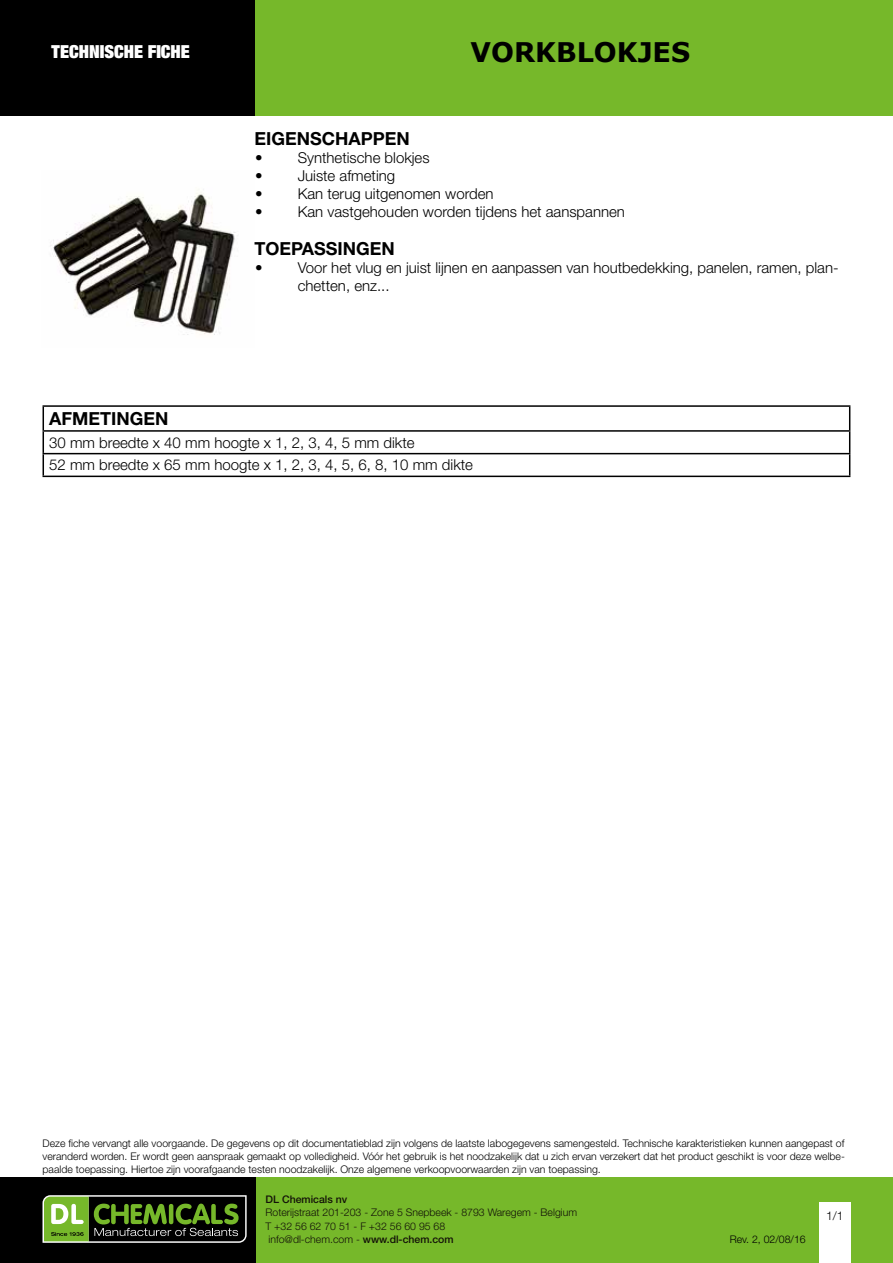
<style>
.page{position:relative;width:893px;height:1263px;background:#fff}
.page>*{position:absolute;margin:0;border:0;box-sizing:border-box;transform-origin:0 0}
.t1{font:700 27px "Verdana";color:#000}
.t2{font:700 18px "Helvetica Neue LT Std";color:#000}
.t3{font:900 condensed 18px "Helvetica Neue LT Std";color:#fff}
.t4{font:300 15px/18px "Helvetica Neue LT Std";color:#000}
.t5{font:300 12px "Helvetica Neue LT Std";color:#000}
.t6{font:300 10.5px/12.6px "Helvetica Neue LT Std";color:#000;text-align:justify}
.t7{font:300 10.5px/13.5px "Helvetica Neue LT Std";color:#131108}
.t8{font:500 10.5px "Helvetica Neue LT Std";color:#131108}
.s1{font-weight:500}
</style>
<div class="page">
<div style="left:0;top:1177px;width:266px;height:86px;background:#000"></div>
<div style="left:256px;top:1177px;width:637px;height:86px;background:#76b82a"></div>
<svg style="left:43px;top:1195px;width:204px;height:48px"></svg>
<div style="left:819px;top:1203px;width:31px;height:60px;background:#fff"></div>
<img style="left:50px;top:192px;width:186px;height:143px">
<div style="left:0;top:0;width:254px;height:115px;background:#000"></div>
<hr style="left:43px;top:405px;width:807px;height:2px;background:#000">
<hr style="left:43px;top:430px;width:807px;height:2px;background:#000">
<hr style="left:43px;top:453px;width:807px;height:1px;background:#000">
<svg style="left:43px;top:407px;width:1px;height:69px"></svg>
<svg style="left:849px;top:407px;width:1px;height:69px"></svg>
<hr style="left:43px;top:476px;width:807px;height:1px;background:#000">
<div style="left:255px;top:0;width:638px;height:115px;background:#76b82a"></div>
<h2 class="t3" style="left:52px;top:40px;width:140px">TECHNISCHE FICHE</h2>
<h1 class="t1" style="left:471px;top:33px;width:221px">VORKBLOKJES</h1>
<h2 class="t2" style="left:254px;top:127px;width:157px">EIGENSCHAPPEN</h2>
<h3 class="t4" style="left:255px;top:148px;width:176px">• Synthetische blokjes</h3>
<h3 class="t4" style="left:255px;top:166px;width:142px">• Juiste afmeting</h3>
<h3 class="t4" style="left:255px;top:184px;width:240px">• Kan terug uitgenomen worden</h3>
<h3 class="t4" style="left:255px;top:202px;width:371px">• Kan vastgehouden worden tijdens het aanspannen</h3>
<h2 class="t2" style="left:254px;top:238px;width:142px">TOEPASSINGEN</h2>
<h3 class="t4" style="left:298px;top:259px;width:542px;text-indent:-43px">• Voor het vlug en juist lijnen en aanpassen van houtbedekking, panelen, ramen, plan&shy;chetten, enz...</h3>
<h2 class="t2" style="left:49px;top:407px;width:121px">AFMETINGEN</h2>
<h3 class="t4" style="left:49px;top:431px;width:425px;line-height:22.6px">30 mm breedte x 40 mm hoogte x 1, 2, 3, 4, 5 mm dikte<br>52 mm breedte x 65 mm hoogte x 1, 2, 3, 4, 5, 6, 8, 10 mm dikte</h3>
<p class="t6" style="left:43px;top:1137px;width:804px">Deze fiche vervangt alle voorgaande. De gegevens op dit documentatieblad zijn volgens de laatste labogegevens samengesteld. Technische karakteristieken kunnen aangepast of veranderd worden. Er wordt geen aanspraak gemaakt op volledigheid. Vóór het gebruik is het noodzakelijk dat u zich ervan verzekert dat het product geschikt is voor deze welbe&shy;paalde toepassing. Hiertoe zijn voorafgaande testen noodzakelijk. Onze algemene verkoopvoorwaarden zijn van toepassing.</p>
<p class="t8" style="left:266px;top:1192px;width:83px">DL Chemicals nv</p>
<p class="t7" style="left:266px;top:1205px;width:313px">Roterijstraat 201-203 - Zone 5 Snepbeek - 8793 Waregem - Belgium<br>T +32 56 62 70 51 - F +32 56 60 95 68<br>info@dl-chem.com - <span class="s1">www.dl-chem.com</span></p>
<p class="t6" style="left:730px;top:1233px;width:78px">Rev. 2, 02/08/16</p>
<p class="t5" style="left:826px;top:1208px;width:19px">1/1</p>
</div>
